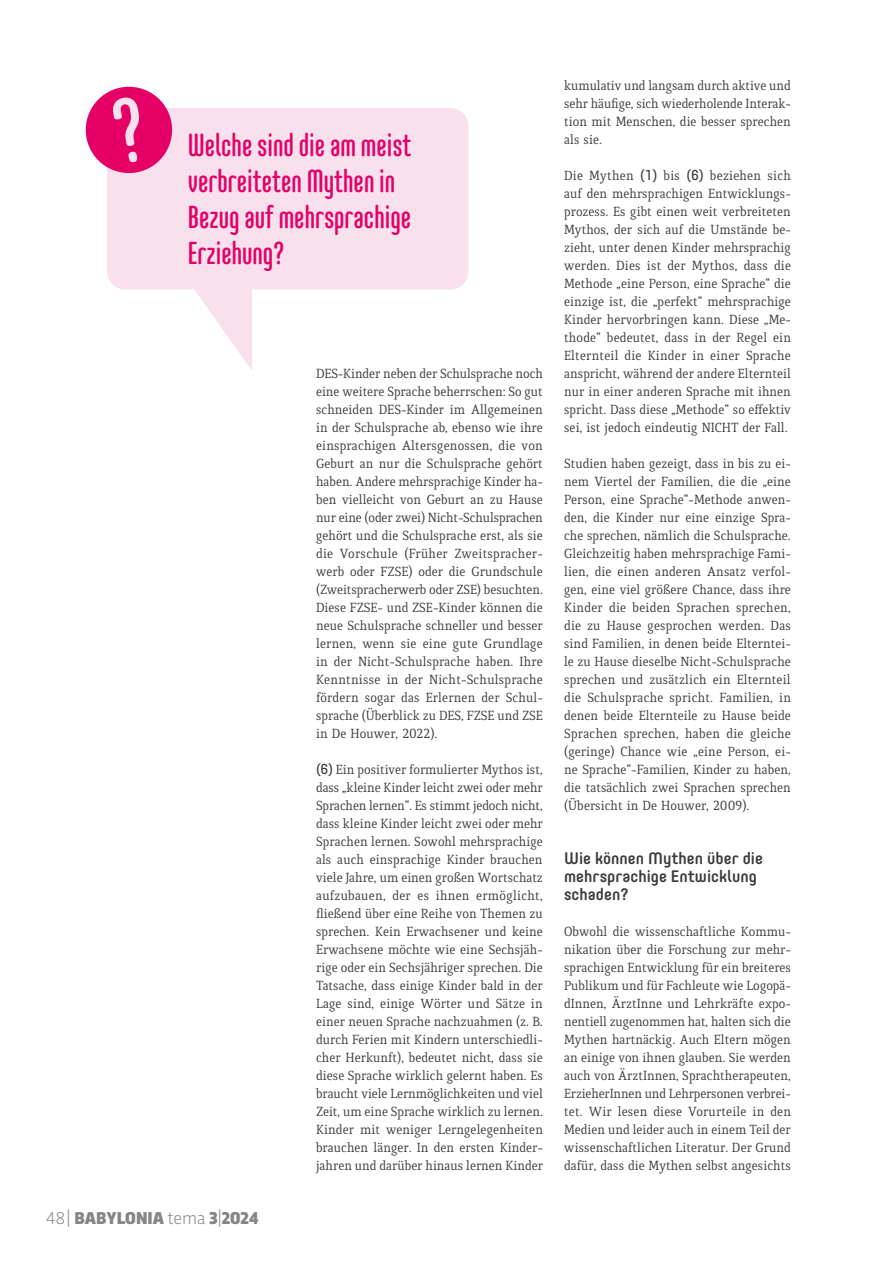
<style>
.page{position:relative;width:893px;height:1263px;background:#fff}
.page>*{position:absolute;margin:0;border:0;box-sizing:border-box;transform-origin:0 0}
.Citation{font:500 31.5px/36px "Core Mellow 59 Cp";color:#e40067}
.t1{font:900 18px "Trasandina";color:#868686}
.T1_Heading{font:500 16.5px/18px "Core Mellow 55";color:#3b3b39}
.BT_1__Quiroga_9_5_12{font:14.25px/18px "Quiroga Serif Pro";color:#3b3b39;text-align:justify}
.s1{font-weight:300}
.s2{font-family:"Core Mellow 45"}
</style>
<div class="page">
<div style="left:107px;top:108px;width:361px;height:181px;background:#f8e1ed;border-radius:18px"></div>
<svg style="left:85px;top:86px;width:88px;height:88px"></svg>
<svg style="left:186px;top:289px;width:66px;height:81px"></svg>
<p class="Citation" style="left:188px;top:126px;width:225px">Welche sind die am meist verbreiteten Mythen in<br>Bezug auf mehrsprachige<br>Erziehung?</p>
<p class="t1" style="left:46px;top:1205px;width:214px"><span class="s1">48|</span> BABYLONIA <span class="s1">tema</span> 3<span class="s1">|</span>2024</p>
<p class="BT_1__Quiroga_9_5_12" style="left:316px;top:365px;width:228px">DES-Kinder neben der Schulsprache noch eine weitere Sprache beherrschen: So gut schneiden DES-Kinder im Allgemeinen in der Schulsprache ab, ebenso wie ihre einsprachigen Altersgenossen, die von Geburt an nur die Schulsprache gehört haben. Andere mehrsprachige Kinder ha&shy;ben vielleicht von Geburt an zu Hause nur eine (oder zwei) Nicht-Schulsprachen gehört und die Schulsprache erst, als sie die Vorschule (Früher Zweitspracher&shy;werb oder FZSE) oder die Grundschule (Zweitspracherwerb oder ZSE) besuchten.<br>Diese FZSE- und ZSE-Kinder können die neue Schulsprache schneller und besser lernen, wenn sie eine gute Grundlage in der Nicht-Schulsprache haben. Ihre Kenntnisse in der Nicht-Schulsprache fördern sogar das Erlernen der Schul&shy;sprache (Überblick zu DES, FZSE und ZSE in De Houwer, 2022).</p>
<p class="BT_1__Quiroga_9_5_12" style="left:316px;top:761px;width:228px"><span class="s2">(6)</span> Ein positiver formulierter Mythos ist, dass „kleine Kinder leicht zwei oder mehr Sprachen lernen“. Es stimmt jedoch nicht, dass kleine Kinder leicht zwei oder mehr Sprachen lernen. Sowohl mehrsprachige als auch einsprachige Kinder brauchen viele Jahre, um einen großen Wortschatz aufzubauen, der es ihnen ermöglicht, fließend über eine Reihe von Themen zu sprechen. Kein Erwachsener und keine Erwachsene möchte wie eine Sechsjäh&shy;rige oder ein Sechsjähriger sprechen. Die Tatsache, dass einige Kinder bald in der Lage sind, einige Wörter und Sätze in einer neuen Sprache nachzuahmen (z. B. durch Ferien mit Kindern unterschiedli&shy;cher Herkunft), bedeutet nicht, dass sie diese Sprache wirklich gelernt haben. Es braucht viele Lernmöglichkeiten und viel Zeit, um eine Sprache wirklich zu lernen.<br>Kinder mit weniger Lerngelegenheiten brauchen länger. In den ersten Kinder&shy;jahren und darüber hinaus lernen Kinder</p>
<p class="BT_1__Quiroga_9_5_12" style="left:564px;top:77px;width:228px">kumulativ und langsam durch aktive und sehr häufige, sich wiederholende Interak&shy;tion mit Menschen, die besser sprechen als sie.</p>
<p class="BT_1__Quiroga_9_5_12" style="left:564px;top:167px;width:228px">Die Mythen <span class="s2">(1)</span> bis <span class="s2">(6)</span> beziehen sich auf den mehrsprachigen Entwicklungs&shy;prozess. Es gibt einen weit verbreiteten Mythos, der sich auf die Umstände be&shy;zieht, unter denen Kinder mehrsprachig werden. Dies ist der Mythos, dass die Methode „eine Person, eine Sprache“ die einzige ist, die „perfekt“ mehrsprachige Kinder hervorbringen kann. Diese „Me&shy;thode“ bedeutet, dass in der Regel ein Elternteil die Kinder in einer Sprache anspricht, während der andere Elternteil nur in einer anderen Sprache mit ihnen spricht. Dass diese „Methode“ so effektiv sei, ist jedoch eindeutig NICHT der Fall.</p>
<p class="BT_1__Quiroga_9_5_12" style="left:564px;top:455px;width:228px">Studien haben gezeigt, dass in bis zu ei&shy;nem Viertel der Familien, die die „eine Person, eine Sprache“-Methode anwen&shy;den, die Kinder nur eine einzige Spra&shy;che sprechen, nämlich die Schulsprache.<br>Gleichzeitig haben mehrsprachige Fami&shy;lien, die einen anderen Ansatz verfol&shy;gen, eine viel größere Chance, dass ihre Kinder die beiden Sprachen sprechen, die zu Hause gesprochen werden. Das sind Familien, in denen beide Elterntei&shy;le zu Hause dieselbe Nicht-Schulsprache sprechen und zusätzlich ein Elternteil die Schulsprache spricht. Familien, in denen beide Elternteile zu Hause beide Sprachen sprechen, haben die gleiche (geringe) Chance wie „eine Person, ei&shy;ne Sprache“-Familien, Kinder zu haben, die tatsächlich zwei Sprachen sprechen (Übersicht in De Houwer, 2009).</p>
<p class="T1_Heading" style="left:564px;top:848px;width:200px">Wie können Mythen über die mehrsprachige Entwicklung schaden?</p>
<p class="BT_1__Quiroga_9_5_12" style="left:564px;top:923px;width:228px">Obwohl die wissenschaftliche Kommu&shy;nikation über die Forschung zur mehr&shy;sprachigen Entwicklung für ein breiteres Publikum und für Fachleute wie Logopä&shy;dInnen, ÄrztInne und Lehrkräfte expo&shy;nentiell zugenommen hat, halten sich die Mythen hartnäckig. Auch Eltern mögen an einige von ihnen glauben. Sie werden auch von ÄrztInnen, Sprachtherapeuten, ErzieherInnen und Lehrpersonen verbrei&shy;tet. Wir lesen diese Vorurteile in den Medien und leider auch in einem Teil der wissenschaftlichen Literatur. Der Grund dafür, dass die Mythen selbst angesichts</p>
</div>
